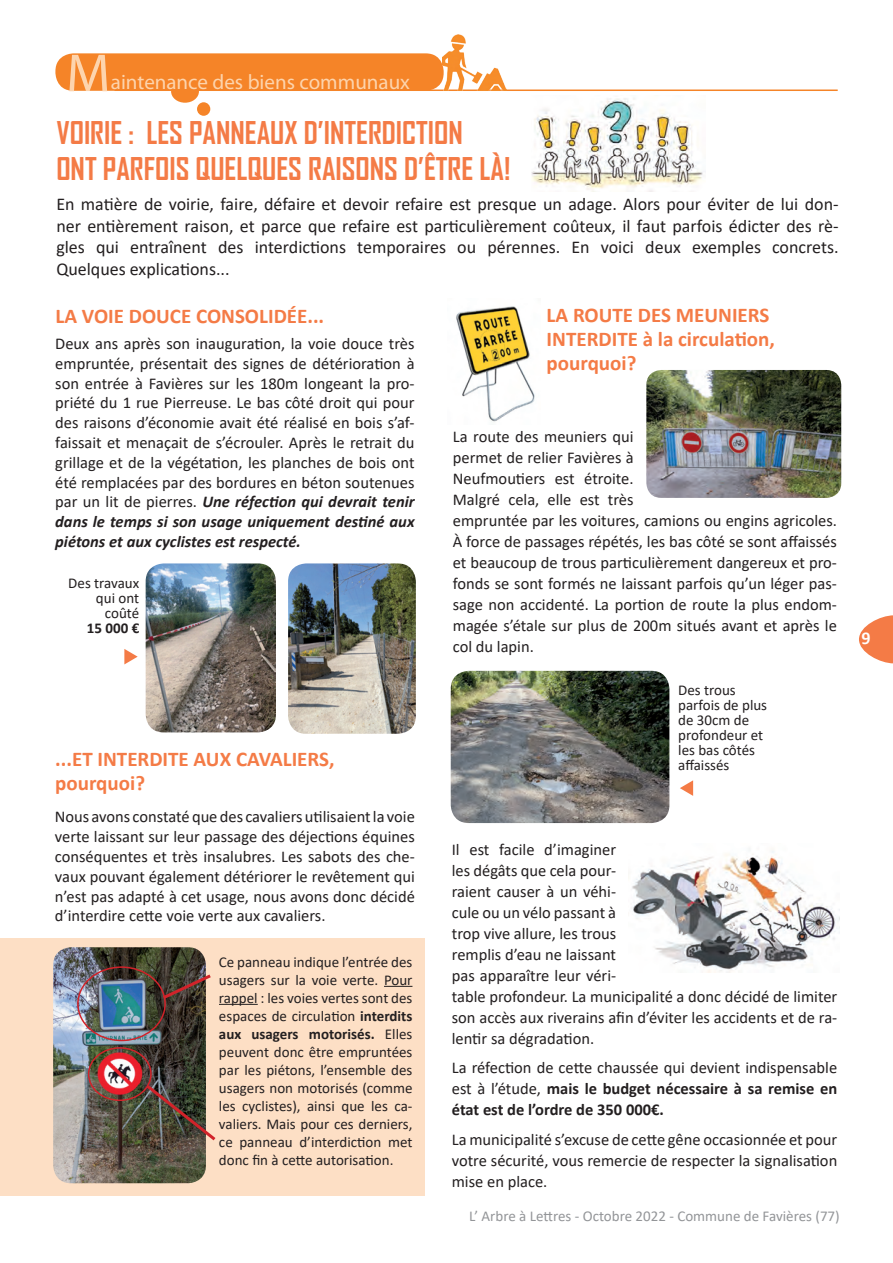
<style>
.page{position:relative;width:893px;height:1263px;background:#fff}
.page>*{position:absolute;margin:0;border:0;box-sizing:border-box;transform-origin:0 0}
.t1{font:54px "Myriad Pro";color:#fdd4ad}
.t2{font:700 30px/36px "Agency FB";color:#f47b46}
.t3{font:700 21px/24px "Calibri";color:#f47b46}
.t4{font:21px "Myriad Pro";color:#fdd4ad}
.t5{font:18px/21.6px "Calibri";color:#231f20;text-align:justify}
.t6{font:700 18px "Calibri";color:#fff}
.t7{font:16.5px/21px "Calibri";color:#231f20;text-align:justify}
.t8{font:15px/18px "Calibri";color:#231f20;text-align:justify}
.t9{font:15px "Calibri";color:#939598}
.t10{font:700 15px "Calibri";color:#231f20}
.s1{font-weight:700;font-style:italic}
.s2{font-weight:700}
</style>
<div class="page">
<svg style="left:859px;top:615px;width:34px;height:48px"></svg>
<div style="left:0;top:939px;width:424px;height:257px;background:#fddfc5"></div>
<div style="left:55px;top:53px;width:389px;height:38px;background:#f58428;border-radius:18px"></div>
<div style="left:171px;top:80px;width:28px;height:23px;background:#f58428;border-radius:50%"></div>
<hr style="left:115px;top:90px;width:723px;height:1px;background:#f58428">
<div style="left:197px;top:102px;width:13px;height:14px;background:#f58428;border-radius:50%"></div>
<img style="left:443px;top:34px;width:63px;height:57px">
<img style="left:288px;top:563px;width:128px;height:171px">
<img style="left:146px;top:563px;width:130px;height:169px">
<img style="left:53px;top:947px;width:153px;height:236px">
<img style="left:646px;top:370px;width:195px;height:128px">
<svg style="left:384px;top:986px;width:28px;height:1px"></svg>
<hr style="left:219px;top:1004px;width:39px;height:1px;background:#231f20">
<div style="left:77px;top:966px;width:89px;height:75px;border:2px solid #d1232a;border-radius:50%"></div>
<div style="left:88px;top:1047px;width:64px;height:54px;border:2px solid #d1232a;border-radius:50%"></div>
<img style="left:143px;top:1082px;width:73px;height:61px">
<svg style="left:160px;top:972px;width:51px;height:29px"></svg>
<img style="left:451px;top:671px;width:218px;height:152px">
<svg style="left:680px;top:780px;width:13px;height:16px"></svg>
<img style="left:531px;top:98px;width:172px;height:94px">
<img style="left:456px;top:306px;width:79px;height:116px">
<img style="left:632px;top:851px;width:207px;height:121px">
<svg style="left:124px;top:649px;width:14px;height:15px"></svg>
<h1 class="t1" style="left:66px;top:40px;width:46px">M</h1>
<p class="t4" style="left:111px;top:69px;width:301px">aintenance des biens communaux</p>
<h2 class="t2" style="left:56px;top:114px;width:456px">VOIRIE : LES PANNEAUX D’INTERDICTION<br>ONT PARFOIS QUELQUES RAISONS D’ÊTRE LÀ!</h2>
<p class="t5" style="left:56px;top:193px;width:784px">En matière de voirie, faire, défaire et devoir refaire est presque un adage. Alors pour éviter de lui don&shy;ner entièrement raison, et parce que refaire est particulièrement coûteux, il faut parfois édicter des rè&shy;gles qui entraînent des interdictions temporaires ou pérennes. En voici deux exemples concrets.<br>Quelques explications...</p>
<p class="t3" style="left:56px;top:304px;width:270px">LA VOIE DOUCE CONSOLIDÉE...</p>
<p class="t7" style="left:55px;top:333px;width:361px;line-height:19.8px">Deux ans après son inauguration, la voie douce très empruntée, présentait des signes de détérioration à son entrée à Favières sur les 180m longeant la pro&shy;priété du 1 rue Pierreuse. Le bas côté droit qui pour des raisons d’économie avait été réalisé en bois s’af&shy;faissait et menaçait de s’écrouler. Après le retrait du grillage et de la végétation, les planches de bois ont été remplacées par des bordures en béton soutenues par un lit de pierres. <span class="s1">Une réfection qui devrait tenir dans le temps si son usage uniquement destiné aux piétons et aux cyclistes est respecté.</span></p>
<p class="t8" style="left:68px;top:575px;width:72px;line-height:15px;text-align:right">Des travaux qui ont coûté</p>
<p class="t10" style="left:87px;top:617px;width:54px">15 000 €</p>
<p class="t3" style="left:55px;top:747px;width:281px">...ET INTERDITE AUX CAVALIERS, pourquoi?</p>
<p class="t7" style="left:55px;top:807px;width:361px;line-height:19.8px">Nous avons constaté que des cavaliers utilisaient la voie verte laissant sur leur passage des déjections équines conséquentes et très insalubres. Les sabots des che&shy;vaux pouvant également détériorer le revêtement qui n’est pas adapté à cet usage, nous avons donc décidé d’interdire cette voie verte aux cavaliers.</p>
<p class="t8" style="left:219px;top:952px;width:195px">Ce panneau indique l’entrée des usagers sur la voie verte. Pour rappel : les voies vertes sont des espaces de circulation <span class="s2">interdits aux usagers motorisés.</span> Elles peuvent donc être empruntées par les piétons, l’ensemble des usagers non motorisés (comme les cyclistes), ainsi que les ca&shy;valiers. Mais pour ces derniers, ce panneau d’interdiction met donc fin à cette autorisation.</p>
<p class="t3" style="left:547px;top:303px;width:230px">LA ROUTE DES MEUNIERS<br>INTERDITE à la circulation, pourquoi?</p>
<p class="t7" style="left:453px;top:426px;width:386px;text-align:left">La route des meuniers qui<br>permet de relier Favières à<br>Neufmoutiers est étroite.<br>Malgré cela, elle est très<br>empruntée par les voitures, camions ou engins agricoles.<br>À force de passages répétés, les bas côté se sont affaissés et beaucoup de trous particulièrement dangereux et pro&shy;fonds se sont formés ne laissant parfois qu’un léger pas&shy;sage non accidenté. La portion de route la plus endom&shy;magée s’étale sur plus de 200m situés avant et après le col du lapin.</p>
<p class="t8" style="left:678px;top:682px;width:90px;line-height:15px;text-align:left">Des trous parfois de plus de 30cm de profondeur et les bas côtés affaissés</p>
<p class="t7" style="left:452px;top:838px;width:387px;text-align:left">Il est facile d’imaginer<br>les dégâts que cela pour-<br>raient causer à un véhi-<br>cule ou un vélo passant à<br>trop vive allure, les trous<br>remplis d’eau ne laissant<br>pas apparaître leur véri-<br>table profondeur. La municipalité a donc décidé de limiter son accès aux riverains afin d’éviter les accidents et de ra&shy;lentir sa dégradation.</p>
<p class="t7" style="left:452px;top:1057px;width:387px">La réfection de cette chaussée qui devient indispensable est à l’étude, <span class="s2">mais le budget nécessaire à sa remise en état est de l’ordre de 350 000€.</span></p>
<p class="t7" style="left:452px;top:1128px;width:387px">La municipalité s’excuse de cette gêne occasionnée et pour votre sécurité, vous remercie de respecter la signalisation mise en place.</p>
<p class="t9" style="left:469px;top:1206px;width:372px">L’ Arbre à Lettres - Octobre 2022 - Commune de Favières (77)</p>
<p class="t6" style="left:862px;top:625px;width:11px">9</p>
</div>
